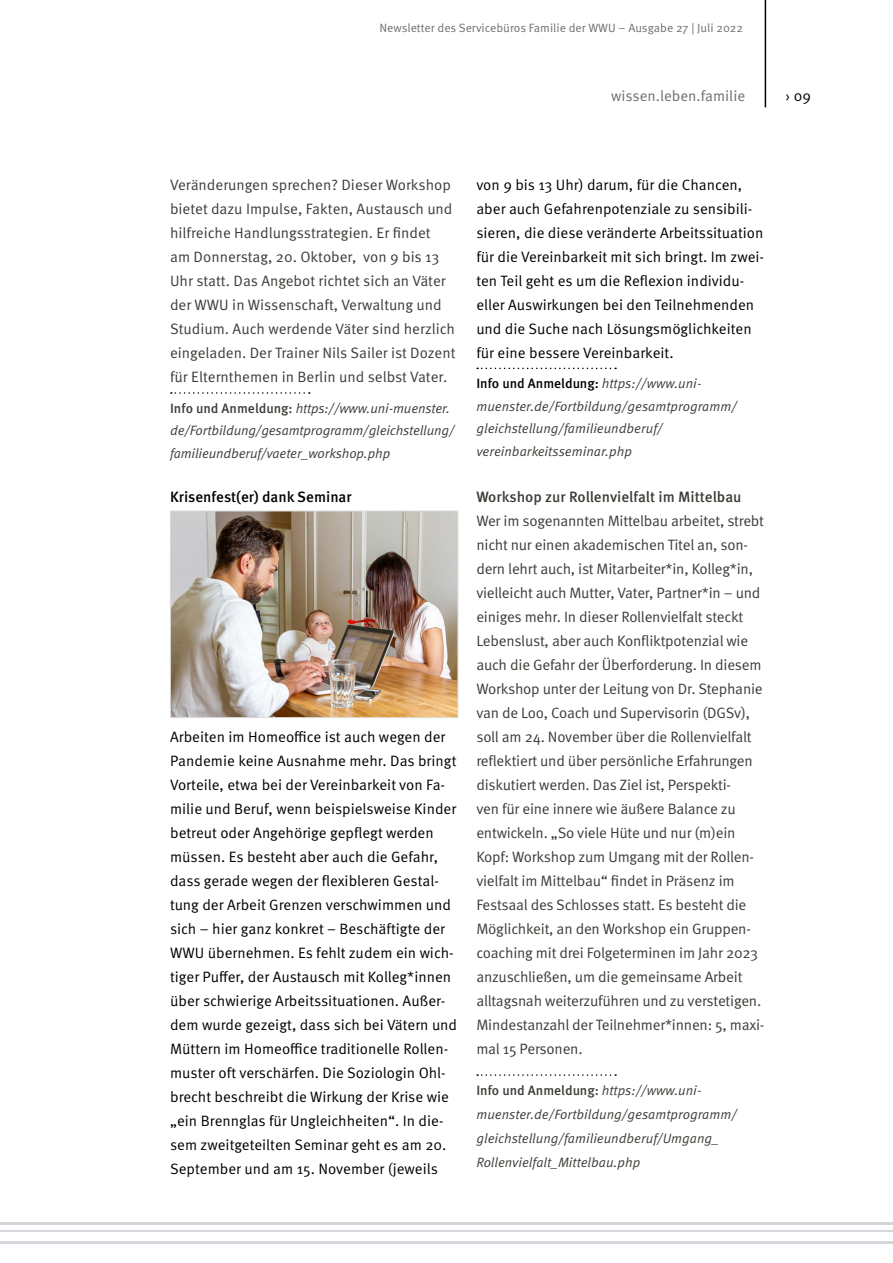
<style>
.page{position:relative;width:893px;height:1263px;background:#fff}
.page>*{position:absolute;margin:0;border:0;box-sizing:border-box;transform-origin:0 0}
.t1{font:15px/24px "Meta OT";letter-spacing:-.015em;color:#3c3c37}
.t2{font:15px/24px "Meta OT";color:#000}
.t3{font:500 15px "Meta OT";color:#3c3c37}
.t4{font:500 15px "Meta OT";color:#000}
.t5{font:15px "Meta OT";color:#706f6f}
.t6{font:italic 13.5px/22.5px "Meta OT";letter-spacing:-.005em;color:#3c3c37}
.t7{font:12px "Meta OT";color:#706f6f}
.s1{font-weight:500;font-style:normal}
.s2{font-weight:500;font-style:normal;color:#000}
</style>
<div class="page">
<hr style="left:765px;top:0;width:1px;height:107px;background:#000">
<hr style="left:0;top:1230px;width:893px;height:1px;background:#d5d6db">
<hr style="left:0;top:1241px;width:893px;height:3px;background:#d5d6db">
<hr style="left:0;top:1222px;width:893px;height:3px;background:#d5d6db">
<svg style="left:171px;top:392px;width:139px;height:2px"></svg>
<svg style="left:477px;top:368px;width:139px;height:1px"></svg>
<svg style="left:477px;top:1074px;width:139px;height:2px"></svg>
<img style="left:172px;top:513px;width:284px;height:203px">
<div style="left:170px;top:511px;width:288px;height:207px;border:1px solid #dadada"></div>
<p class="t7" style="left:380px;top:21px;width:365px">Newsletter des Servicebüros Familie der WWU – Ausgabe 27 | Juli 2022</p>
<p class="t5" style="left:611px;top:86px;width:135px">wissen.leben.familie</p>
<p class="t2" style="left:786px;top:84px;width:27px">› 09</p>
<p class="t1" style="left:170px;top:173px;width:287px">Veränderungen sprechen? Dieser Workshop bietet dazu Impulse, Fakten, Austausch und hilfreiche Handlungsstrategien. Er findet<br>am Donnerstag, 20. Oktober, von 9 bis 13<br>Uhr statt. Das Angebot richtet sich an Väter der WWU in Wissenschaft, Verwaltung und Studium. Auch werdende Väter sind herzlich eingeladen. Der Trainer Nils Sailer ist Dozent für Elternthemen in Berlin und selbst Vater.</p>
<p class="t6" style="left:170px;top:397px;width:286px"><span class="s1">Info und Anmeldung:</span> https://www.uni-muenster. de/Fortbildung/gesamtprogramm/gleichstellung/ familieundberuf/vaeter_workshop.php</p>
<p class="t4" style="left:170px;top:487px;width:183px">Krisenfest(er) dank Seminar</p>
<p class="t2" style="left:170px;top:725px;width:289px">Arbeiten im Homeoffice ist auch wegen der Pandemie keine Ausnahme mehr. Das bringt Vorteile, etwa bei der Vereinbarkeit von Fa&shy;milie und Beruf, wenn beispielsweise Kinder betreut oder Angehörige gepflegt werden müssen. Es besteht aber auch die Gefahr, dass gerade wegen der flexibleren Gestal&shy;tung der Arbeit Grenzen verschwimmen und sich – hier ganz konkret – Beschäftigte der WWU übernehmen. Es fehlt zudem ein wich&shy;tiger Puffer, der Austausch mit Kolleg*innen über schwierige Arbeitssituationen. Außer&shy;dem wurde gezeigt, dass sich bei Vätern und Müttern im Homeoffice traditionelle Rollen&shy;muster oft verschärfen. Die Soziologin Ohl&shy;brecht beschreibt die Wirkung der Krise wie „ein Brennglas für Ungleichheiten“. In die&shy;sem zweitgeteilten Seminar geht es am 20.<br>September und am 15. November (jeweils</p>
<p class="t2" style="left:476px;top:173px;width:289px">von 9 bis 13 Uhr) darum, für die Chancen, aber auch Gefahrenpotenziale zu sensibili&shy;sieren, die diese veränderte Arbeitssituation für die Vereinbarkeit mit sich bringt. Im zwei&shy;ten Teil geht es um die Reflexion individu&shy;eller Auswirkungen bei den Teilnehmenden und die Suche nach Lösungsmöglichkeiten für eine bessere Vereinbarkeit.</p>
<p class="t6" style="left:476px;top:373px;width:262px"><span class="s2">Info und Anmeldung:</span> https://www.uni&shy;muenster.de/Fortbildung/gesamtprogramm/ gleichstellung/familieundberuf/ vereinbarkeitsseminar.php</p>
<p class="t3" style="left:476px;top:487px;width:267px">Workshop zur Rollenvielfalt im Mittelbau</p>
<p class="t1" style="left:476px;top:509px;width:290px">Wer im sogenannten Mittelbau arbeitet, strebt nicht nur einen akademischen Titel an, son&shy;dern lehrt auch, ist Mitarbeiter*in, Kolleg*in, vielleicht auch Mutter, Vater, Partner*in – und einiges mehr. In dieser Rollenvielfalt steckt Lebenslust, aber auch Konfliktpotenzial wie auch die Gefahr der Überforderung. In diesem Workshop unter der Leitung von Dr. Stephanie van de Loo, Coach und Supervisorin (DGSv), soll am 24. November über die Rollenvielfalt reflektiert und über persönliche Erfahrungen diskutiert werden. Das Ziel ist, Perspekti-<br>ven für eine innere wie äußere Balance zu entwickeln. „So viele Hüte und nur (m)ein Kopf: Workshop zum Umgang mit der Rollen&shy;vielfalt im Mittelbau“ findet in Präsenz im Festsaal des Schlosses statt. Es besteht die Möglichkeit, an den Workshop ein Gruppen&shy;coaching mit drei Folgeterminen im Jahr 2023 anzuschließen, um die gemeinsame Arbeit alltagsnah weiterzuführen und zu verstetigen.<br>Mindestanzahl der Teilnehmer*innen: 5, maxi&shy;mal 15 Personen.</p>
<p class="t6" style="left:476px;top:1078px;width:262px;line-height:24px"><span class="s1">Info und Anmeldung:</span> https://www.uni&shy;muenster.de/Fortbildung/gesamtprogramm/ gleichstellung/familieundberuf/Umgang_ Rollenvielfalt_Mittelbau.php</p>
</div>
